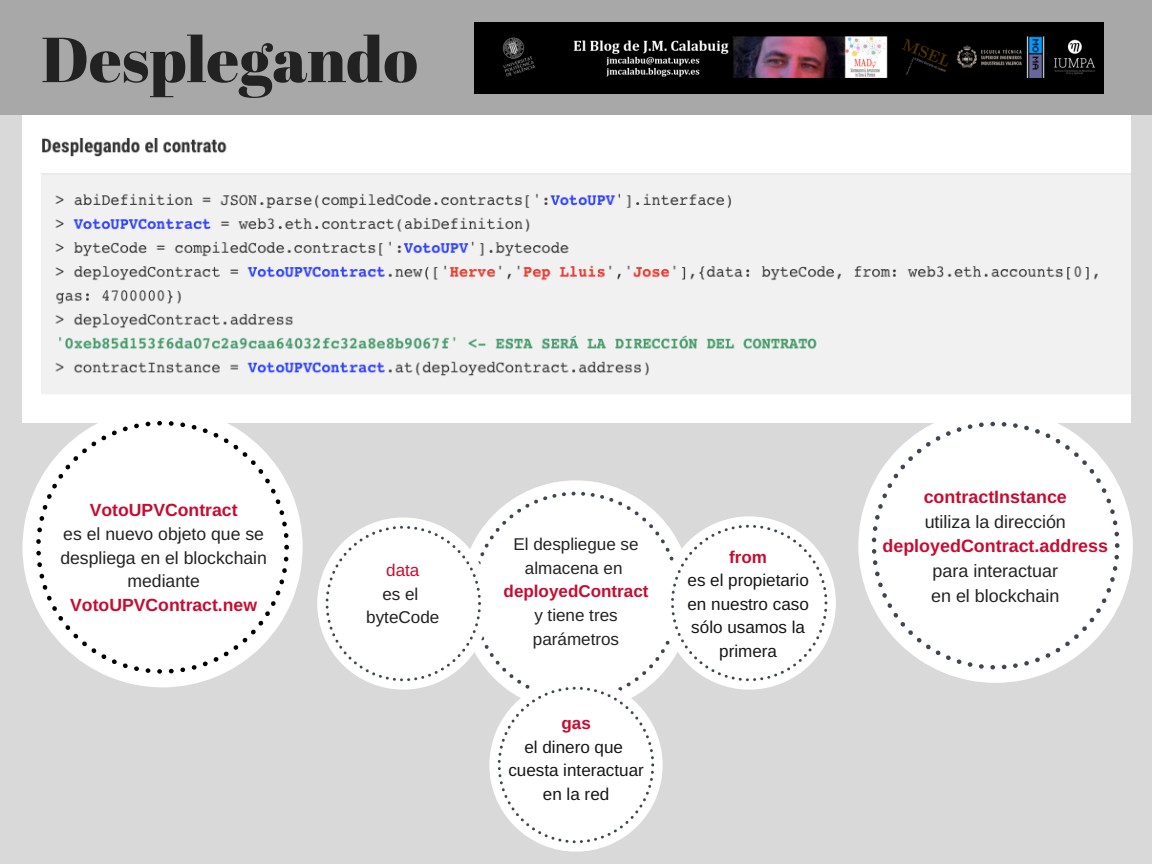
<style>
.page{position:relative;width:1152px;height:864px;background:#d9d9d9}
.page>*{position:absolute;margin:0;border:0;box-sizing:border-box;transform-origin:0 0}
.t1{font:63.45px "Abril Fatface";color:#222}
.t2{font:17.85px/24.8px "Arimo";color:#222}
.t3{font:700 17.85px "Arimo";color:#c60c30}
.t4{font:17.55px/23.7px "Arimo";color:#222;text-align:center}
.t5{font:700 17.55px "Arimo";color:#c60c30}
.t6{font:17.1px/23.7px "Arimo";color:#151515;text-align:center}
.t7{font:17.1px/23.7px "Arimo";color:#222;text-align:center}
.t8{font:700 17.1px "Arimo";color:#c60c30}
.t9{font:17.1px/23.7px "Arimo";color:#231f20;text-align:center}
.t10{font:17.1px "Arimo";color:#c60c30}
</style>
<div class="page">
<div style="left:0;top:0;width:1152px;height:115px;background:#a8a8a8"></div>
<img style="left:22px;top:116px;width:1109px;height:307px">
<svg style="left:22px;top:407px;width:281px;height:280px"></svg>
<svg style="left:36px;top:421px;width:253px;height:253px;background:#f6f6f6"></svg>
<svg style="left:526px;top:480px;width:100px;height:12px"></svg>
<svg style="left:493px;top:492px;width:166px;height:24px;fill:#fff"></svg>
<svg style="left:317px;top:516px;width:519px;height:336px"></svg>
<svg style="left:858px;top:408px;width:275px;height:275px"></svg>
<svg style="left:872px;top:422px;width:247px;height:247px;background:#f8f8f8"></svg>
<img style="left:475px;top:22px;width:629px;height:71px">
<h1 class="t1" style="left:41px;top:15px;width:378px">Desplegando</h1>
<p class="t5" style="left:90px;top:500px;width:149px">VotoUPVContract</p>
<p class="t4" style="left:60px;top:522px;width:208px">es el nuevo objeto que se despliega en el blockchain mediante</p>
<p class="t5" style="left:70px;top:595px;width:188px">VotoUPVContract.new</p>
<p class="t10" style="left:386px;top:561px;width:35px">data</p>
<p class="t9" style="left:366px;top:582px;width:74px">es el byteCode</p>
<p class="t7" style="left:513px;top:532px;width:127px">El despliegue se almacena en</p>
<p class="t8" style="left:504px;top:582px;width:146px">deployedContract</p>
<p class="t7" style="left:533px;top:603px;width:88px;text-align:left">y tiene tres parámetros</p>
<p class="t8" style="left:561px;top:714px;width:31px">gas</p>
<p class="t6" style="left:508px;top:735px;width:137px">el dinero que cuesta interactuar en la red</p>
<p class="t8" style="left:729px;top:547px;width:39px">from</p>
<p class="t6" style="left:688px;top:568px;width:123px">es el propietario en nuestro caso sólo usamos la primera</p>
<p class="t3" style="left:924px;top:487px;width:145px">contractInstance</p>
<p class="t2" style="left:925px;top:509px;width:143px">utiliza la dirección</p>
<p class="t3" style="left:882px;top:536px;width:227px">deployedContract.address</p>
<p class="t2" style="left:931px;top:559px;width:130px">para interactuar en el blockchain</p>
</div>
